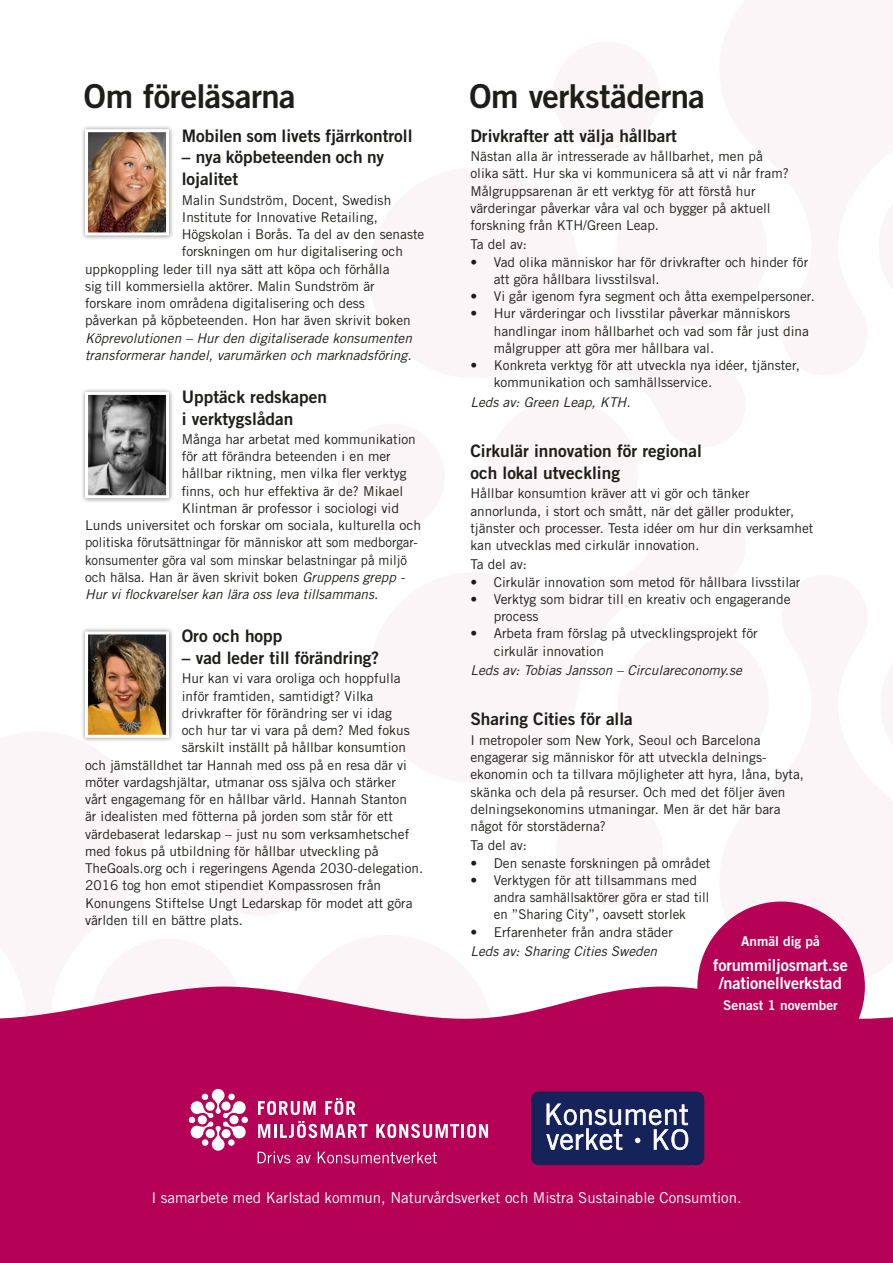
<style>
.page{position:relative;width:893px;height:1263px;background:#fff}
.page>*{position:absolute;margin:0;border:0;box-sizing:border-box;transform-origin:0 0}
.Rubrik_1{font:33px "Trade Gothic LT Std Bd 2";letter-spacing:-.015em;color:#1d1d1b}
.Rubrik_3{font:17.25px/21.8px "Trade Gothic LT Std Bd 2";color:#1d1d1b}
.Brödtext_-_Trade{font:16.5px/17.2px "Trade Gothic LT Std Bd 2";letter-spacing:-.01em;color:#fff;text-align:center}
.Rubrik_4{font:15px "Trade Gothic LT Std";color:#fff}
.Brödtext_-_Trade-2{font:13.5px/17.2px "Trade Gothic LT Std";color:#1d1d1b}
.Brödtext_-_Trade-3{font:italic 13.5px "Trade Gothic LT Std";color:#1d1d1b}
.Brödtext_-_Trade_Ita{font:italic 13.5px "Trade Gothic LT Std";color:#1d1d1b}
.Brödtext_-_Trade-4{font:13.5px "Trade Gothic LT Std Bd 2";color:#fff}
.s1{font-style:italic}
</style>
<div class="page">
<div style="left:487px;top:400px;width:151px;height:151px;background:#fcf5f7;border-radius:50%"></div>
<div style="left:338px;top:424px;width:107px;height:107px;background:#fcf5f7;border-radius:50%"></div>
<div style="left:0;top:986px;width:893px;height:277px;background:#b50256"></div>
<div style="left:80px;top:627px;width:94px;height:115px;background:#1d1d1b;opacity:.5"></div>
<img style="left:84px;top:630px;width:87px;height:109px">
<div style="left:80px;top:124px;width:94px;height:116px;background:#1d1d1b;opacity:.5"></div>
<img style="left:84px;top:128px;width:87px;height:109px">
<div style="left:80px;top:387px;width:94px;height:116px;background:#1d1d1b;opacity:.5"></div>
<svg style="left:84px;top:390px;width:87px;height:110px;background:#7b7b7b"></svg>
<svg style="left:82px;top:986px;width:450px;height:277px;background:#bb1865"></svg>
<div style="left:531px;top:1091px;width:173px;height:74px;background:#16225a;border-radius:8px"></div>
<svg style="left:546px;top:1103px;width:142px;height:47px"></svg>
<div style="left:697px;top:901px;width:168px;height:170px;background:#b50256;border-radius:50%"></div>
<h1 class="Rubrik_1" style="left:84px;top:76px;width:213px">Om föreläsarna</h1>
<h1 class="Rubrik_1" style="left:469px;top:76px;width:237px">Om verkstäderna</h1>
<h3 class="Rubrik_3" style="left:182px;top:124px;width:232px">Mobilen som livets fjärrkontroll</h3>
<h3 class="Rubrik_3" style="left:182px;top:146px;width:204px">– nya köpbeteenden och ny lojalitet</h3>
<p class="Brödtext_-_Trade-2" style="left:182px;top:191px;width:211px">Malin Sundström, Docent, Swedish</p>
<p class="Brödtext_-_Trade-2" style="left:182px;top:208px;width:198px">Institute for Innovative Retailing,</p>
<p class="Brödtext_-_Trade-2" style="left:182px;top:225px;width:244px">Högskolan i Borås. Ta del av den senaste</p>
<p class="Brödtext_-_Trade-2" style="left:182px;top:243px;width:223px">forskningen om hur digitalisering och</p>
<p class="Brödtext_-_Trade-2" style="left:85px;top:260px;width:306px">uppkoppling leder till nya sätt att köpa och förhålla</p>
<p class="Brödtext_-_Trade-2" style="left:85px;top:277px;width:291px">sig till kommersiella aktörer. Malin Sundström är</p>
<p class="Brödtext_-_Trade-2" style="left:85px;top:294px;width:281px">forskare inom områdena digitalisering och dess</p>
<p class="Brödtext_-_Trade-2" style="left:85px;top:312px;width:327px">påverkan på köpbeteenden. Hon har även skrivit boken</p>
<p class="Brödtext_-_Trade-3" style="left:85px;top:330px;width:328px">Köprevolutionen – Hur den digitaliserade konsumenten</p>
<p class="Brödtext_-_Trade-3" style="left:85px;top:347px;width:328px">transformerar handel, varumärken och marknadsföring.</p>
<h3 class="Rubrik_3" style="left:182px;top:385px;width:147px">Upptäck redskapen i verktygslådan</h3>
<p class="Brödtext_-_Trade-2" style="left:182px;top:430px;width:236px">Många har arbetat med kommunikation</p>
<p class="Brödtext_-_Trade-2" style="left:182px;top:448px;width:211px">för att förändra beteenden i en mer</p>
<p class="Brödtext_-_Trade-2" style="left:182px;top:465px;width:226px">hållbar riktning, men vilka fler verktyg</p>
<p class="Brödtext_-_Trade-2" style="left:182px;top:482px;width:223px">finns, och hur effektiva är de? Mikael</p>
<p class="Brödtext_-_Trade-2" style="left:182px;top:499px;width:219px">Klintman är professor i sociologi vid</p>
<p class="Brödtext_-_Trade-2" style="left:85px;top:517px;width:337px">Lunds universitet och forskar om sociala, kulturella och</p>
<p class="Brödtext_-_Trade-2" style="left:85px;top:534px;width:334px">politiska förutsättningar för människor att som medborgar-</p>
<p class="Brödtext_-_Trade-2" style="left:85px;top:551px;width:323px">konsumenter göra val som minskar belastningar på miljö</p>
<p class="Brödtext_-_Trade-2" style="left:85px;top:568px;width:321px">och hälsa. Han är även skrivit boken <span class="s1">Gruppens grepp -</span></p>
<p class="Brödtext_-_Trade-3" style="left:85px;top:586px;width:295px">Hur vi flockvarelser kan lära oss leva tillsammans.</p>
<h3 class="Rubrik_3" style="left:182px;top:625px;width:102px">Oro och hopp</h3>
<h3 class="Rubrik_3" style="left:182px;top:647px;width:199px">– vad leder till förändring?</h3>
<p class="Brödtext_-_Trade-2" style="left:182px;top:670px;width:220px">Hur kan vi vara oroliga och hoppfulla</p>
<p class="Brödtext_-_Trade-2" style="left:182px;top:687px;width:193px">inför framtiden, samtidigt? Vilka</p>
<p class="Brödtext_-_Trade-2" style="left:182px;top:704px;width:212px">drivkrafter för förändring ser vi idag</p>
<p class="Brödtext_-_Trade-2" style="left:182px;top:721px;width:229px">och hur tar vi vara på dem? Med fokus</p>
<p class="Brödtext_-_Trade-2" style="left:182px;top:739px;width:226px">särskilt inställt på hållbar konsumtion</p>
<p class="Brödtext_-_Trade-2" style="left:85px;top:756px;width:323px">och jämställdhet tar Hannah med oss på en resa där vi</p>
<p class="Brödtext_-_Trade-2" style="left:85px;top:773px;width:312px">möter vardagshjältar, utmanar oss själva och stärker</p>
<p class="Brödtext_-_Trade-2" style="left:85px;top:790px;width:323px">vårt engagemang för en hållbar värld. Hannah Stanton</p>
<p class="Brödtext_-_Trade-2" style="left:85px;top:808px;width:309px">är idealisten med fötterna på jorden som står för ett</p>
<p class="Brödtext_-_Trade-2" style="left:85px;top:825px;width:326px">värdebaserat ledarskap – just nu som verksamhetschef</p>
<p class="Brödtext_-_Trade-2" style="left:85px;top:842px;width:295px">med fokus på utbildning för hållbar utveckling på</p>
<p class="Brödtext_-_Trade-2" style="left:85px;top:859px;width:340px">TheGoals.org och i regeringens Agenda 2030-delegation.</p>
<p class="Brödtext_-_Trade-2" style="left:85px;top:877px;width:298px">2016 tog hon emot stipendiet Kompassrosen från</p>
<p class="Brödtext_-_Trade-2" style="left:85px;top:894px;width:329px">Konungens Stiftelse Ungt Ledarskap för modet att göra</p>
<p class="Brödtext_-_Trade-2" style="left:85px;top:911px;width:159px">världen till en bättre plats.</p>
<h3 class="Rubrik_3" style="left:470px;top:124px;width:208px">Drivkrafter att välja hållbart</h3>
<p class="Brödtext_-_Trade-2" style="left:470px;top:147px;width:320px">Nästan alla är intresserade av hållbarhet, men på olika sätt. Hur ska vi kommunicera så att vi når fram?<br>Målgruppsarenan är ett verktyg för att förstå hur värderingar påverkar våra val och bygger på aktuell forskning från KTH/Green Leap.</p>
<p class="Brödtext_-_Trade-2" style="left:470px;top:236px;width:58px">Ta del av:</p>
<p class="Brödtext_-_Trade-2" style="left:494px;top:253px;width:316px;text-indent:-23px">• Vad olika människor har för drivkrafter och hinder för att göra hållbara livsstilsval.</p>
<p class="Brödtext_-_Trade-2" style="left:470px;top:288px;width:346px">• Vi går igenom fyra segment och åtta exempelpersoner.</p>
<p class="Brödtext_-_Trade-2" style="left:494px;top:305px;width:317px;text-indent:-23px">• Hur värderingar och livsstilar påverkar människors handlingar inom hållbarhet och vad som får just dina målgrupper att göra mer hållbara val.</p>
<p class="Brödtext_-_Trade-2" style="left:494px;top:357px;width:308px;text-indent:-23px">• Konkreta verktyg för att utveckla nya idéer, tjänster, kommunikation och samhällsservice.</p>
<p class="Brödtext_-_Trade_Ita" style="left:470px;top:394px;width:162px">Leds av: Green Leap, KTH.</p>
<h3 class="Rubrik_3" style="left:470px;top:440px;width:233px">Cirkulär innovation för regional och lokal utveckling</h3>
<p class="Brödtext_-_Trade-2" style="left:470px;top:485px;width:344px">Hållbar konsumtion kräver att vi gör och tänker annorlunda, i stort och smått, när det gäller produkter, tjänster och processer. Testa idéer om hur din verksamhet kan utvecklas med cirkulär innovation.</p>
<p class="Brödtext_-_Trade-2" style="left:470px;top:556px;width:58px">Ta del av:</p>
<p class="Brödtext_-_Trade-2" style="left:470px;top:573px;width:332px">• Cirkulär innovation som metod för hållbara livsstilar</p>
<p class="Brödtext_-_Trade-2" style="left:494px;top:590px;width:298px;text-indent:-23px">• Verktyg som bidrar till en kreativ och engagerande process</p>
<p class="Brödtext_-_Trade-2" style="left:494px;top:625px;width:265px;text-indent:-23px">• Arbeta fram förslag på utvecklingsprojekt för cirkulär innovation</p>
<p class="Brödtext_-_Trade_Ita" style="left:470px;top:662px;width:273px">Leds av: Tobias Jansson – Circulareconomy.se</p>
<h3 class="Rubrik_3" style="left:470px;top:708px;width:164px">Sharing Cities för alla</h3>
<p class="Brödtext_-_Trade-2" style="left:470px;top:731px;width:335px">I metropoler som New York, Seoul och Barcelona engagerar sig människor för att utveckla delnings&shy;ekonomin och ta tillvara möjligheter att hyra, låna, byta, skänka och dela på resurser. Och med det följer även delningsekonomins utmaningar. Men är det här bara något för storstäderna?</p>
<p class="Brödtext_-_Trade-2" style="left:470px;top:837px;width:58px">Ta del av:</p>
<p class="Brödtext_-_Trade-2" style="left:470px;top:854px;width:241px">• Den senaste forskningen på området</p>
<p class="Brödtext_-_Trade-2" style="left:494px;top:871px;width:217px;text-indent:-23px">• Verktygen för att tillsammans med andra samhällsaktörer göra er stad till en ”Sharing City”, oavsett storlek</p>
<p class="Brödtext_-_Trade-2" style="left:470px;top:923px;width:204px">• Erfarenheter från andra städer</p>
<p class="Brödtext_-_Trade_Ita" style="left:470px;top:943px;width:188px">Leds av: Sharing Cities Sweden</p>
<p class="Brödtext_-_Trade-4" style="left:741px;top:932px;width:80px">Anmäl dig på</p>
<p class="Brödtext_-_Trade" style="left:713px;top:957px;width:136px">forummiljosmart.se /nationellverkstad</p>
<p class="Brödtext_-_Trade-4" style="left:723px;top:997px;width:116px">Senast 1 november</p>
<h4 class="Rubrik_4" style="left:151px;top:1188px;width:592px">I samarbete med Karlstad kommun, Naturvårdsverket och Mistra Sustainable Consumtion.</h4>
</div>
